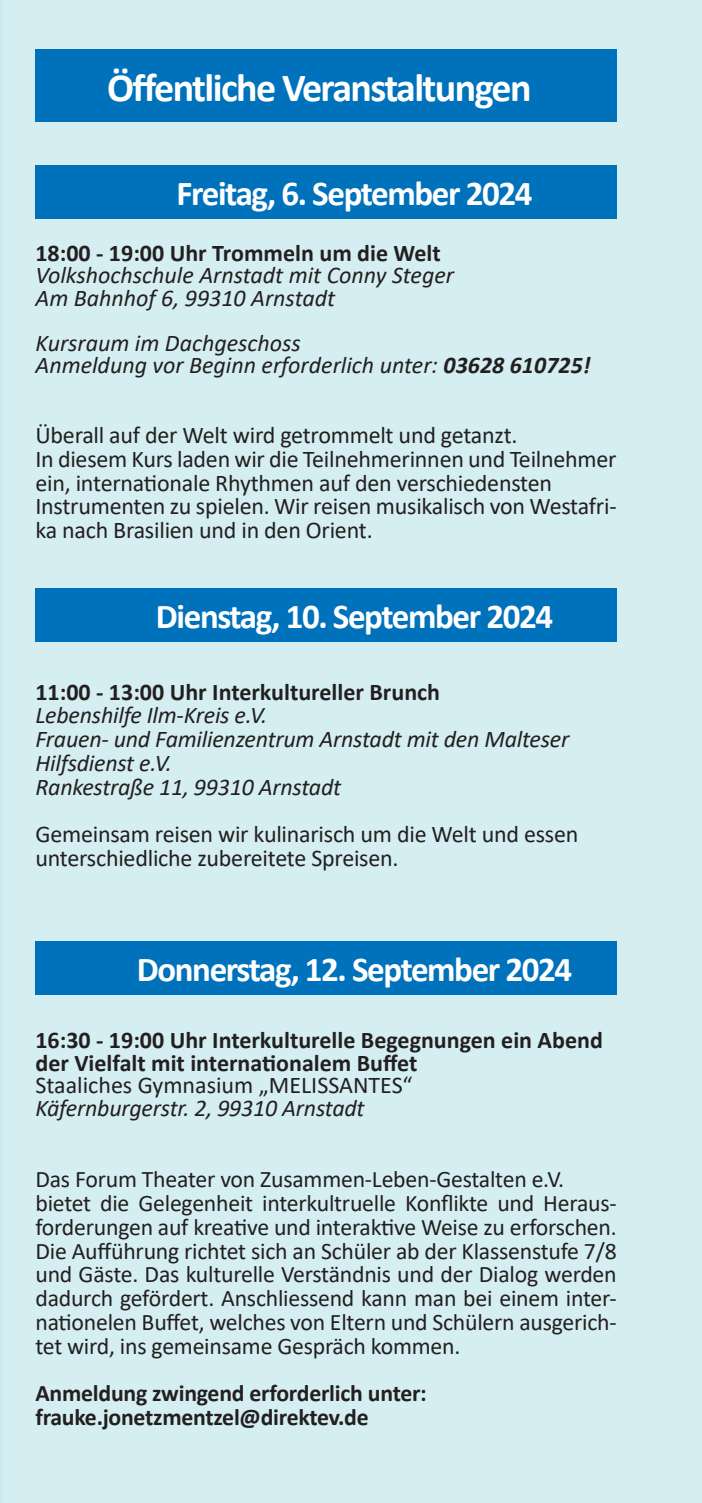
<style>
.page{position:relative;width:702px;height:1503px;background:#fff}
.page>*{position:absolute;margin:0;border:0;box-sizing:border-box;transform-origin:0 0}
.t1{font:700 40px "Calibri";letter-spacing:-.04em;color:#fff}
.t2{font:700 35px "Calibri";letter-spacing:-.04em;color:#fff}
.t3{font:24px/23.8px "Calibri";letter-spacing:-.01em;color:#231f20}
.t4{font:italic 24px/23.8px "Calibri";letter-spacing:-.01em;color:#231f20}
.t5{font:700 24px/22.5px "Calibri";color:#231f20}
.t6{font:23.75px/23.8px "Calibri";letter-spacing:-.01em;color:#231f20}
.t7{font:700 23.75px/23.8px "Calibri";letter-spacing:-.01em;color:#231f20}
.s1{font-weight:700}
</style>
<div class="page">
<div style="left:0;top:0;width:702px;height:1502px;background:#d5eef1"></div>
<div style="left:35px;top:49px;width:582px;height:73px;background:#0072bc"></div>
<div style="left:35px;top:165px;width:582px;height:53px;background:#0072bc"></div>
<div style="left:35px;top:588px;width:582px;height:53px;background:#0072bc"></div>
<div style="left:35px;top:941px;width:582px;height:53px;background:#0072bc"></div>
<h1 class="t1" style="left:107px;top:59px;width:426px">Öffentliche Veranstaltungen</h1>
<h2 class="t2" style="left:176px;top:169px;width:357px">Freitag, 6. September 2024</h2>
<p class="t5" style="left:35px;top:241px;width:407px">18:00 - 19:00 Uhr Trommeln um die Welt</p>
<p class="t4" style="left:35px;top:263px;width:420px;line-height:22.5px">Volkshochschule Arnstadt mit Conny Steger<br>Am Bahnhof 6, 99310 Arnstadt</p>
<p class="t4" style="left:35px;top:330px;width:556px;line-height:22.5px">Kursraum im Dachgeschoss<br>Anmeldung vor Beginn erforderlich unter: <span class="s1">03628 610725!</span></p>
<p class="t3" style="left:35px;top:423px;width:583px">Überall auf der Welt wird getrommelt und getanzt.<br>In diesem Kurs laden wir die Teilnehmerinnen und Teilnehmer ein, internationale Rhythmen auf den verschiedensten Instrumenten zu spielen. Wir reisen musikalisch von Westafri&shy;ka nach Brasilien und in den Orient.</p>
<h2 class="t2" style="left:156px;top:591px;width:398px">Dienstag, 10. September 2024</h2>
<p class="t5" style="left:35px;top:680px;width:406px">11:00 - 13:00 Uhr Interkultureller Brunch</p>
<p class="t4" style="left:35px;top:702px;width:535px">Lebenshilfe Ilm-Kreis e.V.<br>Frauen- und Familienzentrum Arnstadt mit den Malteser Hilfsdienst e.V.<br>Rankestraße 11, 99310 Arnstadt</p>
<p class="t3" style="left:35px;top:821px;width:544px">Gemeinsam reisen wir kulinarisch um die Welt und essen unterschiedliche zubereitete Spreisen.</p>
<h2 class="t2" style="left:137px;top:944px;width:437px">Donnerstag, 12. September 2024</h2>
<p class="t5" style="left:35px;top:1028px;width:569px">16:30 - 19:00 Uhr Interkulturelle Begegnungen ein Abend der Vielfalt mit internationalem Buffet</p>
<p class="t3" style="left:35px;top:1073px;width:378px">Staaliches Gymnasium „MELISSANTES“</p>
<p class="t4" style="left:35px;top:1095px;width:330px">Käfernburgerstr. 2, 99310 Arnstadt</p>
<p class="t6" style="left:35px;top:1166px;width:583px">Das Forum Theater von Zusammen-Leben-Gestalten e.V. bietet die Gelegenheit interkultruelle Konflikte und Heraus&shy;forderungen auf kreative und interaktive Weise zu erforschen.<br>Die Aufführung richtet sich an Schüler ab der Klassenstufe 7/8 und Gäste. Das kulturelle Verständnis und der Dialog werden dadurch gefördert. Anschliessend kann man bei einem inter&shy;nationelen Buffet, welches von Eltern und Schülern ausgerich&shy;tet wird, ins gemeinsame Gespräch kommen.</p>
<p class="t7" style="left:35px;top:1380px;width:393px">Anmeldung zwingend erforderlich unter: frauke.jonetzmentzel@direktev.de</p>
</div>
